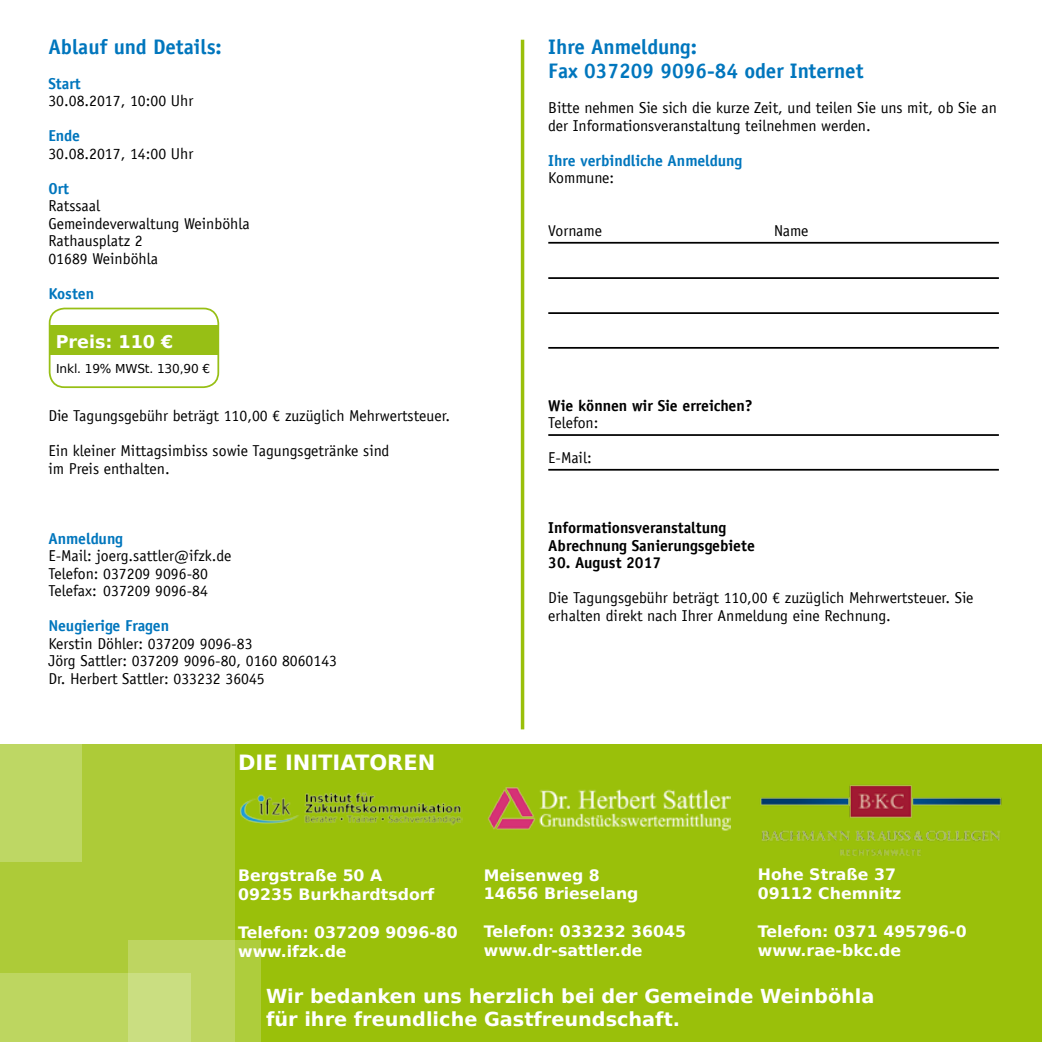
<style>
.page{position:relative;width:1042px;height:1042px;background:#fff}
.page>*{position:absolute;margin:0;border:0;box-sizing:border-box;transform-origin:0 0}
.t1{font:700 21px/24.5px "Officina Sans LT";color:#0076bd}
.t2{font:700 21px "DejaVu Sans";color:#fff}
.t3{font:700 19.25px/23.1px "DejaVu Sans";color:#fff}
.t4{font:700 17.5px "DejaVu Sans";color:#fff}
.t5{font:15.75px/17.5px "Officina Sans LT";color:#000}
.t6{font:700 15.75px/18.9px "DejaVu Sans";color:#fff}
.t7{font:700 15.75px/17.5px "Officina Sans LT";color:#000}
.t8{font:700 15.75px "Officina Sans LT";color:#0076bd}
.t9{font:12.25px "DejaVu Sans";letter-spacing:-.01em;color:#000}
</style>
<div class="page">
<div style="left:0;top:744px;width:1042px;height:298px;background:#9ac00a"></div>
<svg style="left:0;top:744px;width:234px;height:298px;background:#b2ce45"></svg>
<svg style="left:128px;top:940px;width:132px;height:102px;background:#bed664"></svg>
<hr style="left:521px;top:40px;width:3px;height:689px;background:#9ac00a">
<hr style="left:548px;top:242px;width:451px;height:2px;background:#000">
<hr style="left:548px;top:277px;width:451px;height:2px;background:#000">
<hr style="left:548px;top:312px;width:451px;height:2px;background:#000">
<hr style="left:548px;top:347px;width:451px;height:2px;background:#000">
<hr style="left:548px;top:434px;width:451px;height:2px;background:#000">
<hr style="left:548px;top:469px;width:451px;height:2px;background:#000">
<img style="left:488px;top:787px;width:243px;height:44px">
<img style="left:240px;top:792px;width:223px;height:34px">
<img style="left:760px;top:785px;width:242px;height:71px">
<div style="left:50px;top:325px;width:168px;height:30px;background:#97bf15"></div>
<div style="left:49px;top:308px;width:170px;height:80px;border:2px solid #97bf15;border-radius:15px"></div>
<h1 class="t1" style="left:48px;top:34px;width:175px">Ablauf und Details:</h1>
<p class="t8" style="left:48px;top:73px;width:34px">Start</p>
<p class="t5" style="left:48px;top:92px;width:146px">30.08.2017, 10:00 Uhr</p>
<p class="t8" style="left:48px;top:126px;width:33px">Ende</p>
<p class="t5" style="left:48px;top:145px;width:146px">30.08.2017, 14:00 Uhr</p>
<p class="t8" style="left:48px;top:178px;width:22px">Ort</p>
<p class="t5" style="left:48px;top:197px;width:203px">Ratssaal<br>Gemeindeverwaltung Weinböhla<br>Rathausplatz 2<br>01689 Weinböhla</p>
<p class="t8" style="left:48px;top:283px;width:47px">Kosten</p>
<p class="t4" style="left:56px;top:327px;width:119px">Preis: 110 €</p>
<p class="t9" style="left:56px;top:358px;width:156px">Inkl. 19% MWSt. 130,90 €</p>
<p class="t5" style="left:48px;top:407px;width:403px">Die Tagungsgebühr beträgt 110,00 € zuzüglich Mehrwertsteuer.</p>
<p class="t5" style="left:48px;top:442px;width:343px">Ein kleiner Mittagsimbiss sowie Tagungsgetränke sind im Preis enthalten.</p>
<p class="t8" style="left:48px;top:528px;width:76px">Anmeldung</p>
<p class="t5" style="left:48px;top:547px;width:184px">E-Mail: joerg.sattler@ifzk.de<br>Telefon: 037209 9096-80<br>Telefax: 037209 9096-84</p>
<p class="t8" style="left:48px;top:616px;width:122px">Neugierige Fragen</p>
<p class="t5" style="left:48px;top:635px;width:290px">Kerstin Döhler: 037209 9096-83<br>Jörg Sattler: 037209 9096-80, 0160 8060143<br>Dr. Herbert Sattler: 033232 36045</p>
<h1 class="t2" style="left:238px;top:745px;width:69px">Die Initiat</h1>
<h1 class="t2" style="left:369px;top:745px;width:34px">oren</h1>
<h1 class="t1" style="left:548px;top:34px;width:317px">Ihre Anmeldung:<br>Fax 037209 9096-84 oder Internet</h1>
<p class="t5" style="left:548px;top:99px;width:450px">Bitte nehmen Sie sich die kurze Zeit, und teilen Sie uns mit, ob Sie an der Informationsveranstaltung teilnehmen werden.</p>
<p class="t8" style="left:548px;top:150px;width:196px">Ihre verbindliche Anmeldung</p>
<p class="t5" style="left:548px;top:169px;width:67px">Kommune:</p>
<p class="t5" style="left:548px;top:222px;width:55px">Vorname</p>
<p class="t5" style="left:774px;top:222px;width:36px">Name</p>
<p class="t7" style="left:548px;top:396px;width:206px">Wie können wir Sie erreichen?</p>
<p class="t5" style="left:548px;top:414px;width:52px">Telefon:</p>
<p class="t5" style="left:548px;top:449px;width:45px">E-Mail:</p>
<p class="t7" style="left:548px;top:519px;width:208px">Informationsveranstaltung<br>Abrechnung Sanierungsgebiete</p>
<p class="t7" style="left:548px;top:554px;width:114px">30. August 2017</p>
<p class="t5" style="left:548px;top:589px;width:427px">Die Tagungsgebühr beträgt 110,00 € zuzüglich Mehrwertsteuer. Sie erhalten direkt nach Ihrer Anmeldung eine Rechnung.</p>
<p class="t6" style="left:758px;top:865px;width:145px">Hohe Straße 37<br>09112 Chemnitz</p>
<p class="t6" style="left:758px;top:921px;width:210px">Telefon: 0371 495796-0 www.rae-bkc.de</p>
<p class="t3" style="left:266px;top:984px;width:610px">Wir bedanken uns herzlich bei der Gemeinde Weinböhla für ihre freundliche Gastfreundschaft.</p>
<p class="t6" style="left:484px;top:865px;width:156px">Meisenweg 8<br>14656 Brieselang</p>
<p class="t6" style="left:484px;top:922px;width:204px">Telefon: 033232 36045 www.dr-sattler.de</p>
<p class="t6" style="left:238px;top:865px;width:198px">Bergstraße 50 A<br>09235 Burkhardtsdorf</p>
<p class="t6" style="left:238px;top:922px;width:221px">Telefon: 037209 9096-80 www.ifzk.de</p>
</div>
